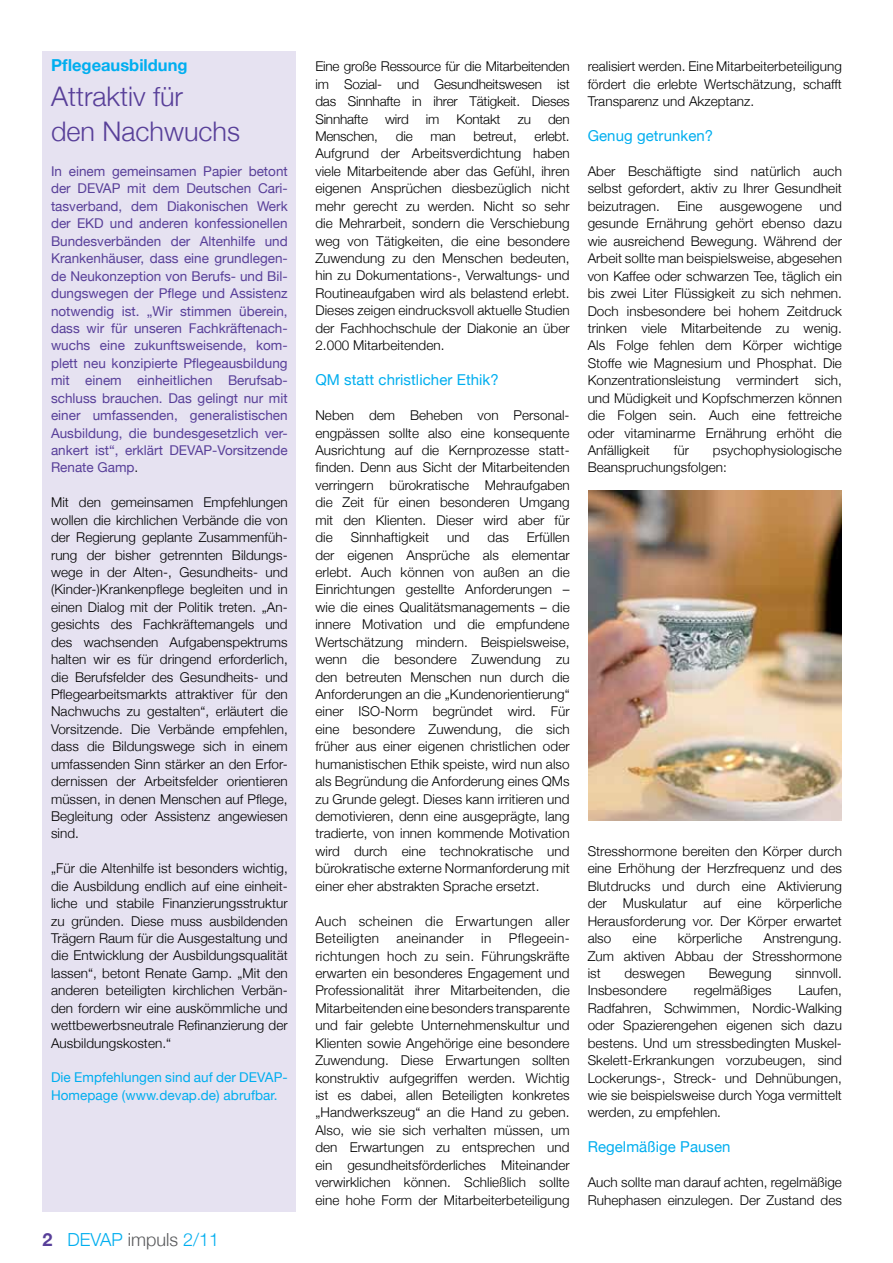
<style>
.page{position:relative;width:893px;height:1263px;background:#fff}
.page>*{position:absolute;margin:0;border:0;box-sizing:border-box;transform-origin:0 0}
.t1{font:300 27px/34.8px "Helvetica Neue";color:#583f99}
.t2{font:300 18px "Helvetica Neue";color:#00aeef}
.t3{font:700 16.5px "Helvetica Neue";color:#00aeef}
.t4{font:15px "Helvetica Neue";letter-spacing:.005em;color:#00aeef}
.t5{font:300 13.5px/17.4px "Helvetica Neue";letter-spacing:.005em;color:#000;text-align:justify}
.t6{font:13.5px/17.4px "Helvetica Neue";color:#583f99;text-align:justify}
.t7{font:13.5px/17.4px "Helvetica Neue";letter-spacing:.005em;color:#00aeef}
.t8{font:300 13.5px/17.4px "Helvetica Neue";letter-spacing:.025em;color:#000}
.t9{font:300 13.5px "Helvetica Neue";letter-spacing:-.015em;color:#000}
.s1{font-weight:300;color:#000}
.s2{font-weight:700;color:#583f99}
.s3{color:#58595b}
</style>
<div class="page">
<div style="left:43px;top:51px;width:253px;height:1161px;background:#e6e2f1"></div>
<img style="left:589px;top:491px;width:252px;height:329px">
<p class="t3" style="left:51px;top:55px;width:138px">Pflegeausbildung</p>
<h1 class="t1" style="left:51px;top:79px;width:191px">Attraktiv für<br>den Nachwuchs</h1>
<p class="t6" style="left:51px;top:162px;width:238px">In einem gemeinsamen Papier betont der DEVAP mit dem Deutschen Cari&shy;tasverband, dem Diakonischen Werk der EKD und anderen konfessionellen Bundesverbänden der Altenhilfe und Krankenhäuser, dass eine grundlegen&shy;de Neukonzeption von Berufs- und Bil&shy;dungswegen der Pflege und Assistenz notwendig ist. „Wir stimmen überein, dass wir für unseren Fachkräftenach&shy;wuchs eine zukunftsweisende, kom&shy;plett neu konzipierte Pflegeausbildung mit einem einheitlichen Berufsab&shy;schluss brauchen. Das gelingt nur mit einer umfassenden, generalistischen Ausbildung, die bundesgesetzlich ver&shy;ankert ist“, erklärt DEVAP-Vorsitzende Renate Gamp<span class="s1">.</span></p>
<p class="t5" style="left:51px;top:493px;width:238px">Mit den gemeinsamen Empfehlungen wollen die kirchlichen Verbände die von der Regierung geplante Zusammenfüh&shy;rung der bisher getrennten Bildungs&shy;wege in der Alten-, Gesundheits- und (Kinder-)Krankenpflege begleiten und in einen Dialog mit der Politik treten. „An&shy;gesichts des Fachkräftemangels und des wachsenden Aufgabenspektrums halten wir es für dringend erforderlich, die Berufsfelder des Gesundheits- und Pflegearbeitsmarkts attraktiver für den Nachwuchs zu gestalten“, erläutert die Vorsitzende. Die Verbände empfehlen, dass die Bildungswege sich in einem umfassenden Sinn stärker an den Erfor&shy;dernissen der Arbeitsfelder orientieren müssen, in denen Menschen auf Pflege, Begleitung oder Assistenz angewiesen sind.</p>
<p class="t5" style="left:51px;top:859px;width:238px">„Für die Altenhilfe ist besonders wichtig, die Ausbildung endlich auf eine einheit&shy;liche und stabile Finanzierungsstruktur zu gründen. Diese muss ausbildenden Trägern Raum für die Ausgestaltung und die Entwicklung der Ausbildungsqualität lassen“, betont Renate Gamp. „Mit den anderen beteiligten kirchlichen Verbän&shy;den fordern wir eine auskömmliche und wettbewerbsneutrale Refinanzierung der Ausbildungskosten.“</p>
<p class="t7" style="left:51px;top:1069px;width:238px">Die Empfehlungen sind auf der DEVAP-<br>Homepage (www.devap.de) abrufbar.</p>
<h2 class="t2" style="left:43px;top:1229px;width:178px"><span class="s2">2</span> DEVAP <span class="s3">impuls</span> 2/11</h2>
<p class="t5" style="left:315px;top:57px;width:256px">Eine große Ressource für die Mitarbeitenden im Sozial- und Gesundheitswesen ist das Sinnhafte in ihrer Tätigkeit. Dieses Sinnhafte</p>
<p class="t5" style="left:385px;top:110px;width:25px">wird</p>
<p class="t5" style="left:426px;top:110px;width:15px">im</p>
<p class="t9" style="left:456px;top:110px;width:46px">Kontakt</p>
<p class="t5" style="left:518px;top:110px;width:15px">zu</p>
<p class="t5" style="left:548px;top:110px;width:23px">den</p>
<p class="t5" style="left:315px;top:127px;width:256px;text-indent:219px">erlebt.<br>Aufgrund der Arbeitsverdichtung haben viele Mitarbeitende aber das Gefühl, ihren eigenen Ansprüchen diesbezüglich nicht mehr gerecht zu werden. Nicht so sehr die Mehrarbeit, sondern die Verschiebung weg von Tätigkeiten, die eine besondere Zuwendung zu den Menschen bedeuten, hin zu Dokumentations-, Verwaltungs- und Routineaufgaben wird als belastend erlebt.<br>Dieses zeigen eindrucksvoll aktuelle Studien der Fachhochschule der Diakonie an über 2.000 Mitarbeitenden.</p>
<p class="t4" style="left:315px;top:371px;width:185px">QM statt christlicher Ethik?</p>
<p class="t5" style="left:315px;top:406px;width:256px">Neben dem Beheben von Personal&shy;engpässen sollte also eine konsequente Ausrichtung auf die Kernprozesse statt&shy;finden. Denn aus Sicht der Mitarbeitenden verringern bürokratische Mehraufgaben die Zeit für einen besonderen Umgang mit den Klienten. Dieser wird aber für die</p>
<p class="t9" style="left:315px;top:128px;width:64px">Menschen,</p>
<p class="t5" style="left:396px;top:127px;width:18px">die</p>
<p class="t5" style="left:430px;top:127px;width:27px">man</p>
<p class="t9" style="left:473px;top:128px;width:45px">betreut,</p>
<p class="t5" style="left:351px;top:528px;width:80px">Sinnhaftigkeit</p>
<p class="t5" style="left:447px;top:528px;width:24px">und</p>
<p class="t5" style="left:487px;top:528px;width:23px">das</p>
<p class="t5" style="left:315px;top:528px;width:256px;text-indent:212px">Erfüllen der eigenen Ansprüche als elementar erlebt. Auch können von außen an die Einrichtungen gestellte Anforderungen – wie die eines Qualitätsmanagements – die innere Motivation und die empfundene Wertschätzung mindern. Beispielsweise, wenn die besondere Zuwendung zu den betreuten Menschen nun durch die Anforderungen an die „Kundenorientierung“ einer ISO-Norm begründet wird. Für eine besondere Zuwendung, die sich früher aus einer eigenen christlichen oder humanistischen Ethik speiste, wird nun also als Begründung die Anforderung eines QMs zu Grunde gelegt. Dieses kann irritieren und demotivieren, denn eine ausgeprägte, lang tradierte, von innen kommende Motivation wird durch eine technokratische und bürokratische externe Normanforderung mit einer eher abstrakten Sprache ersetzt.</p>
<p class="t8" style="left:315px;top:912px;width:256px">Auch scheinen die Erwartungen aller<br>Beteiligten</p>
<p class="t5" style="left:315px;top:929px;width:256px;text-indent:193px">Pflegeein&shy;richtungen hoch zu sein. Führungskräfte erwarten ein besonderes Engagement und Professionalität ihrer Mitarbeitenden, die Mitarbeitenden eine besonders transparente und fair gelebte Unternehmenskultur und Klienten sowie Angehörige eine besondere Zuwendung. Diese Erwartungen sollten konstruktiv aufgegriffen werden. Wichtig ist es dabei, allen Beteiligten konkretes „Handwerkszeug“ an die Hand zu geben.<br>Also, wie sie sich verhalten müssen, um den Erwartungen zu entsprechen und ein gesundheitsförderliches Miteinander verwirklichen können. Schließlich sollte eine hohe Form der Mitarbeiterbeteiligung</p>
<p class="t8" style="left:396px;top:929px;width:69px">aneinander</p>
<p class="t5" style="left:481px;top:929px;width:12px">in</p>
<p class="t5" style="left:588px;top:57px;width:256px">realisiert werden. Eine Mitarbeiterbeteiligung fördert die erlebte Wertschätzung, schafft Transparenz und Akzeptanz.</p>
<p class="t4" style="left:588px;top:127px;width:127px">Genug getrunken?</p>
<p class="t5" style="left:588px;top:162px;width:256px">Aber Beschäftigte sind natürlich auch selbst gefordert, aktiv zu Ihrer Gesundheit beizutragen.</p>
<p class="t5" style="left:588px;top:197px;width:256px;text-indent:232px">und gesunde Ernährung gehört ebenso dazu wie ausreichend Bewegung. Während der Arbeit sollte man beispielsweise, abgesehen von Kaffee oder schwarzen Tee, täglich ein bis zwei Liter Flüssigkeit zu sich nehmen.<br>Doch insbesondere bei hohem Zeitdruck trinken viele Mitarbeitende zu wenig.<br>Als Folge fehlen dem Körper wichtige Stoffe wie Magnesium und Phosphat. Die Konzentrationsleistung vermindert sich, und Müdigkeit und Kopfschmerzen können die Folgen sein. Auch eine fettreiche oder vitaminarme Ernährung erhöht die Anfälligkeit</p>
<p class="t5" style="left:677px;top:197px;width:26px">Eine</p>
<p class="t5" style="left:720px;top:197px;width:84px">ausgewogene</p>
<p class="t5" style="left:588px;top:441px;width:256px;text-indent:125px">psychophysiologische<br>Beanspruchungsfolgen:</p>
<p class="t5" style="left:674px;top:441px;width:17px">für</p>
<p class="t5" style="left:588px;top:842px;width:256px">Stresshormone bereiten den Körper durch eine Erhöhung der Herzfrequenz und des Blutdrucks und durch eine Aktivierung der Muskulatur auf eine körperliche Herausforderung vor. Der Körper erwartet also</p>
<p class="t5" style="left:588px;top:929px;width:256px;text-indent:176px">Anstrengung.<br>Zum aktiven Abbau der Stresshormone ist</p>
<p class="t5" style="left:633px;top:929px;width:25px">eine</p>
<p class="t5" style="left:678px;top:929px;width:66px">körperliche</p>
<p class="t5" style="left:624px;top:964px;width:62px">deswegen</p>
<p class="t5" style="left:709px;top:964px;width:65px">Bewegung</p>
<p class="t5" style="left:795px;top:964px;width:48px">sinnvoll.</p>
<p class="t5" style="left:588px;top:981px;width:81px">Insbesondere</p>
<p class="t5" style="left:694px;top:981px;width:79px">regelmäßiges</p>
<p class="t5" style="left:588px;top:981px;width:256px;text-indent:211px">Laufen, Radfahren, Schwimmen, Nordic-Walking oder Spazierengehen eigenen sich dazu bestens. Und um stressbedingten Muskel-Skelett-Erkrankungen vorzubeugen, sind Lockerungs-, Streck- und Dehnübungen, wie sie beispielsweise durch Yoga vermittelt werden, zu empfehlen.</p>
<p class="t4" style="left:588px;top:1138px;width:144px">Regelmäßige Pausen</p>
<p class="t5" style="left:588px;top:1173px;width:256px">Auch sollte man darauf achten, regelmäßige<br>Ruhephasen einzulegen. Der Zustand des</p>
</div>
